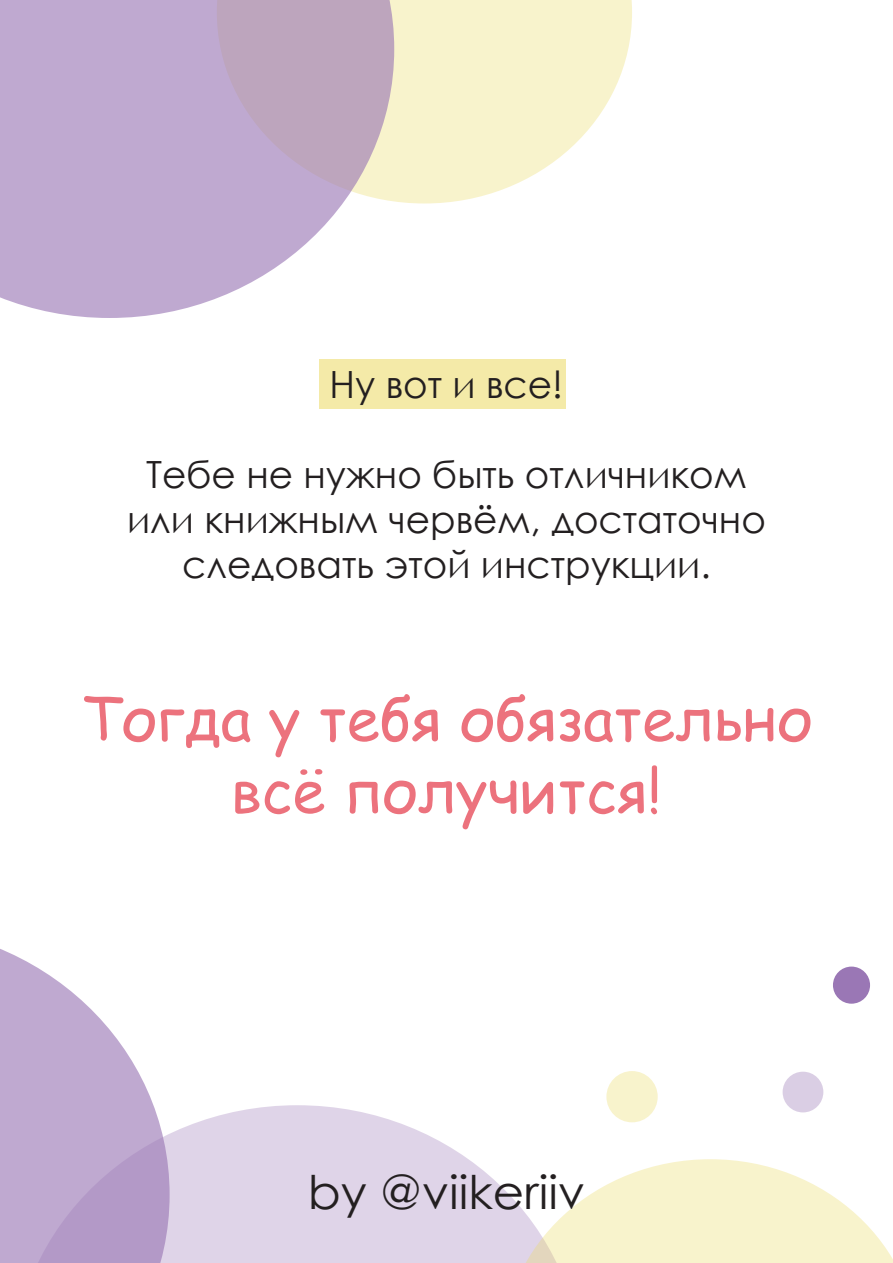
<style>
.page{position:relative;width:893px;height:1263px;background:#fff}
.page>*{position:absolute;margin:0;border:0;box-sizing:border-box;transform-origin:0 0}
.t1{font:60px/72px "Comic Sans MS";color:#ec727d;text-align:center}
.t2{font:46.5px "Century Gothic";color:#231f20;scale:1.04 1}
.t3{font:37.5px/45px "Century Gothic";color:#231f20;text-align:center}
</style>
<div class="page">
<svg style="left:0;top:949px;width:154px;height:314px;fill:#bfa9d0"></svg>
<svg style="left:13px;top:1105px;width:490px;height:158px;background:#d6c8e1"></svg>
<svg style="left:394px;top:0;width:238px;height:203px;fill:#f8f3cc"></svg>
<svg style="left:503px;top:1159px;width:390px;height:104px"></svg>
<div style="left:606px;top:1071px;width:52px;height:51px;background:#f8f3cc;border-radius:50%"></div>
<div style="left:783px;top:1072px;width:40px;height:40px;background:#dacee4;border-radius:50%"></div>
<div style="left:833px;top:966px;width:37px;height:38px;background:#9a77b5;border-radius:50%"></div>
<svg style="left:0;top:0;width:394px;height:318px;background:#c7b3d1"></svg>
<div style="left:320px;top:360px;width:246px;height:49px;background:#f4eaa8"></div>
<p class="t3" style="left:330px;top:362px;width:235px">Ну вот и все!</p>
<p class="t3" style="left:127px;top:452px;width:640px">Тебе не нужно быть отличником или книжным червём, достаточно следовать этой инструкции.</p>
<h1 class="t1" style="left:81px;top:681px;width:733px">Тогда у тебя обязательно всё получится!</h1>
<p class="t2" style="left:308px;top:1159px;width:268px">by @viikeriiv</p>
</div>
